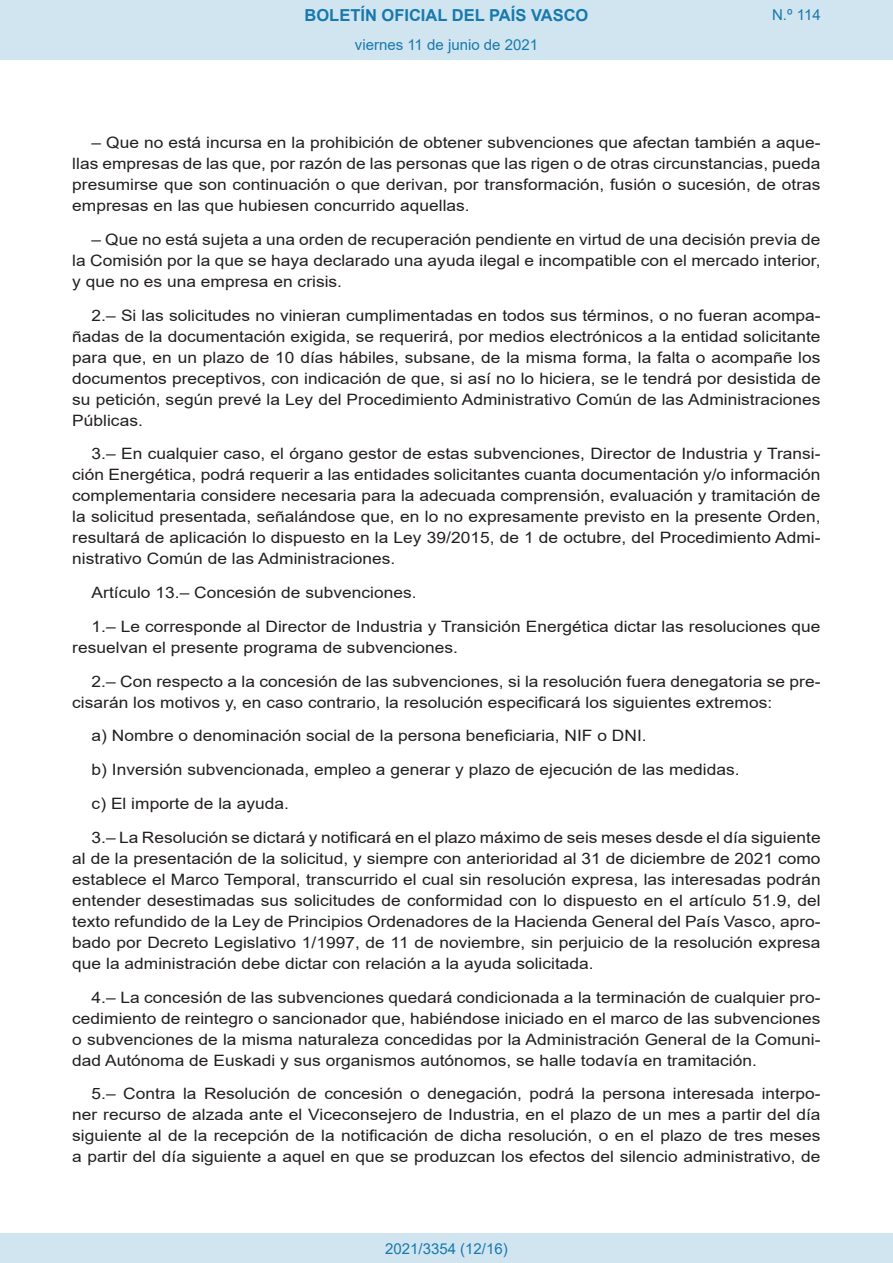
<style>
.page{position:relative;width:893px;height:1263px;background:#fff}
.page>*{position:absolute;margin:0;border:0;box-sizing:border-box;transform-origin:0 0}
.t1{font:700 16.5px "Arial";color:#1879ad}
.BOPVDetalle{font:15.6px/21px "Arial";color:#231f20;text-align:justify;scale:1.11 1}
.Paginacion_Centro{font:15px "Arial";color:#1879ad}
</style>
<div class="page">
<div style="left:0;top:0;width:893px;height:60px;background:#d0e5f0"></div>
<div style="left:0;top:1233px;width:893px;height:30px;background:#d0e5f0"></div>
<p class="t1" style="left:305px;top:3px;width:285px">BOLETÍN OFICIAL DEL PAÍS VASCO</p>
<p class="Paginacion_Centro" style="left:355px;top:35px;width:185px">viernes 11 de junio de 2021</p>
<p class="Paginacion_Centro" style="left:772px;top:5px;width:50px">N.º 114</p>
<p class="BOPVDetalle" style="left:72px;top:132px;width:676px;text-indent:19px">– Que no está incursa en la prohibición de obtener subvenciones que afectan también a aque&shy;llas empresas de las que, por razón de las personas que las rigen o de otras circunstancias, pueda presumirse que son continuación o que derivan, por transformación, fusión o sucesión, de otras empresas en las que hubiesen concurrido aquellas.</p>
<p class="BOPVDetalle" style="left:72px;top:229px;width:676px;text-indent:19px">– Que no está sujeta a una orden de recuperación pendiente en virtud de una decisión previa de la Comisión por la que se haya declarado una ayuda ilegal e incompatible con el mercado interior, y que no es una empresa en crisis.</p>
<p class="BOPVDetalle" style="left:72px;top:305px;width:676px;text-indent:19px">2.– Si las solicitudes no vinieran cumplimentadas en todos sus términos, o no fueran acompa&shy;ñadas de la documentación exigida, se requerirá, por medios electrónicos a la entidad solicitante para que, en un plazo de 10 días hábiles, subsane, de la misma forma, la falta o acompañe los documentos preceptivos, con indicación de que, si así no lo hiciera, se le tendrá por desistida de su petición, según prevé la Ley del Procedimiento Administrativo Común de las Administraciones Públicas.</p>
<p class="BOPVDetalle" style="left:72px;top:443px;width:676px;text-indent:19px">3.– En cualquier caso, el órgano gestor de estas subvenciones, Director de Industria y Transi&shy;ción Energética, podrá requerir a las entidades solicitantes cuanta documentación y/o información complementaria considere necesaria para la adecuada comprensión, evaluación y tramitación de la solicitud presentada, señalándose que, en lo no expresamente previsto en la presente Orden, resultará de aplicación lo dispuesto en la Ley 39/2015, de 1 de octubre, del Procedimiento Admi&shy;nistrativo Común de las Administraciones.</p>
<p class="BOPVDetalle" style="left:92px;top:582px;width:294px">Artículo 13.– Concesión de subvenciones.</p>
<p class="BOPVDetalle" style="left:72px;top:616px;width:676px;text-indent:19px">1.– Le corresponde al Director de Industria y Transición Energética dictar las resoluciones que resuelvan el presente programa de subvenciones.</p>
<p class="BOPVDetalle" style="left:72px;top:671px;width:676px;text-indent:19px">2.– Con respecto a la concesión de las subvenciones, si la resolución fuera denegatoria se pre&shy;cisarán los motivos y, en caso contrario, la resolución especificará los siguientes extremos:</p>
<p class="BOPVDetalle" style="left:92px;top:725px;width:502px">a) Nombre o denominación social de la persona beneficiaria, NIF o DNI.</p>
<p class="BOPVDetalle" style="left:92px;top:759px;width:585px">b) Inversión subvencionada, empleo a generar y plazo de ejecución de las medidas.</p>
<p class="BOPVDetalle" style="left:92px;top:793px;width:179px">c) El importe de la ayuda.</p>
<p class="BOPVDetalle" style="left:72px;top:827px;width:676px;text-indent:19px">3.– La Resolución se dictará y notificará en el plazo máximo de seis meses desde el día siguiente al de la presentación de la solicitud, y siempre con anterioridad al 31 de diciembre de 2021 como establece el Marco Temporal, transcurrido el cual sin resolución expresa, las interesadas podrán entender desestimadas sus solicitudes de conformidad con lo dispuesto en el artículo 51.9, del texto refundido de la Ley de Principios Ordenadores de la Hacienda General del País Vasco, apro&shy;bado por Decreto Legislativo 1/1997, de 11 de noviembre, sin perjuicio de la resolución expresa que la administración debe dictar con relación a la ayuda solicitada.</p>
<p class="BOPVDetalle" style="left:72px;top:986px;width:676px;text-indent:19px">4.– La concesión de las subvenciones quedará condicionada a la terminación de cualquier pro&shy;cedimiento de reintegro o sancionador que, habiéndose iniciado en el marco de las subvenciones o subvenciones de la misma naturaleza concedidas por la Administración General de la Comuni&shy;dad Autónoma de Euskadi y sus organismos autónomos, se halle todavía en tramitación.</p>
<p class="BOPVDetalle" style="left:72px;top:1083px;width:676px;text-indent:19px">5.– Contra la Resolución de concesión o denegación, podrá la persona interesada interpo&shy;ner recurso de alzada ante el Viceconsejero de Industria, en el plazo de un mes a partir del día siguiente al de la recepción de la notificación de dicha resolución, o en el plazo de tres meses a partir del día siguiente a aquel en que se produzcan los efectos del silencio administrativo, de</p>
<p class="Paginacion_Centro" style="left:385px;top:1238px;width:124px">2021/3354 (12/16)</p>
</div>
